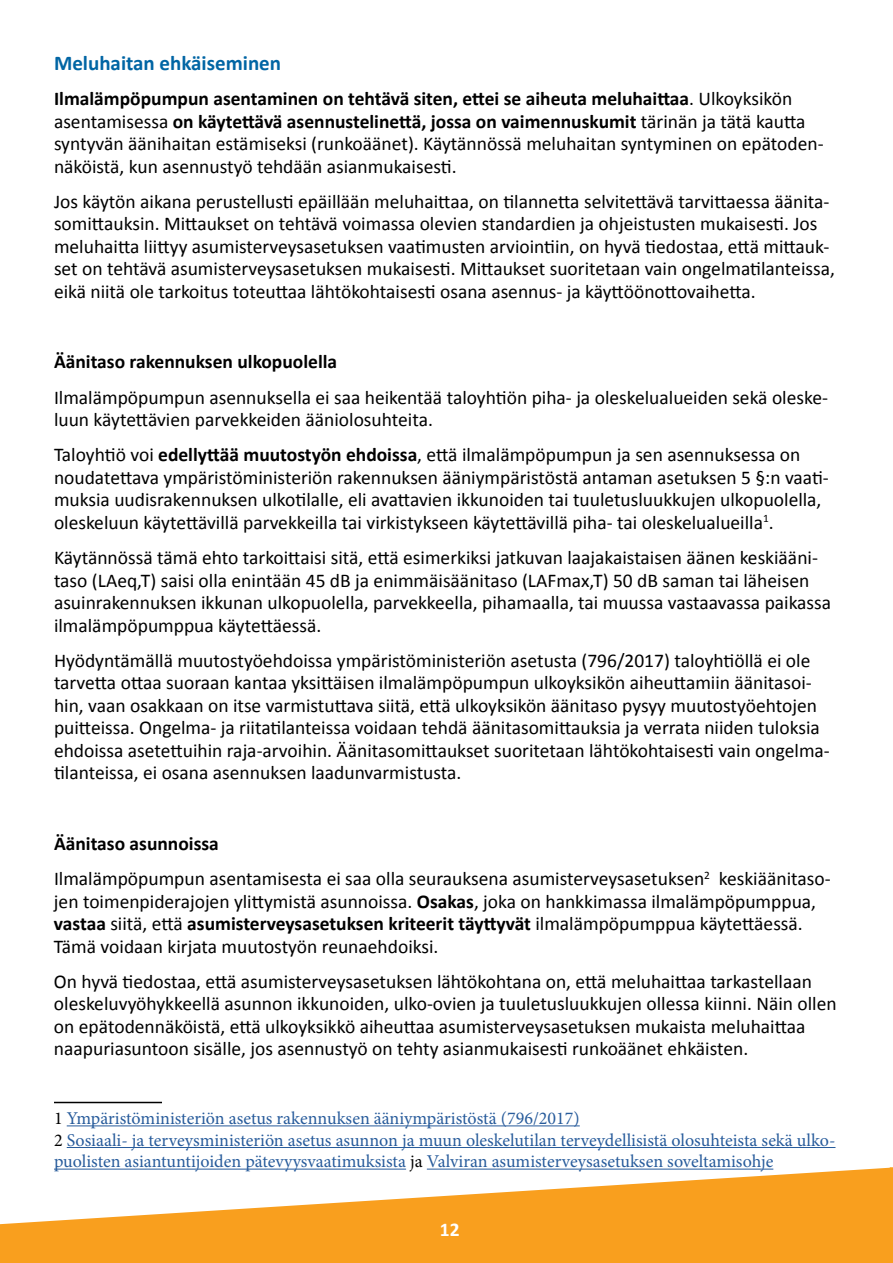
<style>
.page{position:relative;width:893px;height:1263px;background:#fff}
.page>*{position:absolute;margin:0;border:0;box-sizing:border-box;transform-origin:0 0}
.t1{font:700 21px "Calibri";color:#0065a4}
.t2{font:19.5px/22.5px "Calibri";color:#000}
.t3{font:700 19.5px "Calibri";color:#000}
.t4{font:700 19.5px "Calibri";color:#fff}
.t5{font:18px/21.6px "Minion Pro";color:#275b9b}
.s1{font-weight:700}
.s2{color:#000}
</style>
<div class="page">
<svg style="left:0;top:1167px;width:890px;height:96px;fill:#f99f1e"></svg>
<hr style="left:890px;top:1167px;width:3px;height:96px;background:#f99f1e">
<hr style="left:54px;top:1102px;width:108px;height:1px;background:#000">
<hr style="left:67px;top:1125px;width:513px;height:1px;background:#275b9b">
<hr style="left:67px;top:1147px;width:768px;height:1px;background:#275b9b">
<hr style="left:54px;top:1169px;width:352px;height:1px;background:#275b9b">
<hr style="left:427px;top:1169px;width:346px;height:1px;background:#275b9b">
<p class="t1" style="left:54px;top:49px;width:229px">Meluhaitan ehkäiseminen</p>
<p class="t2" style="left:54px;top:87px;width:771px"><span class="s1">Ilmalämpöpumpun asentaminen on tehtävä siten, ettei se aiheuta meluhaittaa</span>. Ulkoyksikön asentamisessa <span class="s1">on käytettävä asennustelinettä, jossa on vaimennuskumit</span> tärinän ja tätä kautta syntyvän äänihaitan estämiseksi (runkoäänet). Käytännössä meluhaitan syntyminen on epätoden&shy;näköistä, kun asennustyö tehdään asianmukaisesti.</p>
<p class="t2" style="left:54px;top:190px;width:782px">Jos käytön aikana perustellusti epäillään meluhaittaa, on tilannetta selvitettävä tarvittaessa äänita&shy;somittauksin. Mittaukset on tehtävä voimassa olevien standardien ja ohjeistusten mukaisesti. Jos meluhaitta liittyy asumisterveysasetuksen vaatimusten arviointiin, on hyvä tiedostaa, että mittauk&shy;set on tehtävä asumisterveysasetuksen mukaisesti. Mittaukset suoritetaan vain ongelmatilanteissa, eikä niitä ole tarkoitus toteuttaa lähtökohtaisesti osana asennus- ja käyttöönottovaihetta.</p>
<p class="t3" style="left:54px;top:349px;width:285px">Äänitaso rakennuksen ulkopuolella</p>
<p class="t2" style="left:54px;top:386px;width:775px">Ilmalämpöpumpun asennuksella ei saa heikentää taloyhtiön piha- ja oleskelualueiden sekä oleske&shy;luun käytettävien parvekkeiden ääniolosuhteita.</p>
<p class="t2" style="left:54px;top:444px;width:776px">Taloyhtiö voi <span class="s1">edellyttää muutostyön ehdoissa</span>, että ilmalämpöpumpun ja sen asennuksessa on noudatettava ympäristöministeriön rakennuksen ääniympäristöstä antaman asetuksen 5 §:n vaati&shy;muksia uudisrakennuksen ulkotilalle, eli avattavien ikkunoiden tai tuuletusluukkujen ulkopuolella, oleskeluun käytettävillä parvekkeilla tai virkistykseen käytettävillä piha- tai oleskelualueilla<sup>1</sup>.</p>
<p class="t2" style="left:54px;top:546px;width:779px">Käytännössä tämä ehto tarkoittaisi sitä, että esimerkiksi jatkuvan laajakaistaisen äänen keskiääni&shy;taso (LAeq,T) saisi olla enintään 45 dB ja enimmäisäänitaso (LAFmax,T) 50 dB saman tai läheisen asuinrakennuksen ikkunan ulkopuolella, parvekkeella, pihamaalla, tai muussa vastaavassa paikassa ilmalämpöpumppua käytettäessä.</p>
<p class="t2" style="left:54px;top:649px;width:777px">Hyödyntämällä muutostyöehdoissa ympäristöministeriön asetusta (796/2017) taloyhtiöllä ei ole tarvetta ottaa suoraan kantaa yksittäisen ilmalämpöpumpun ulkoyksikön aiheuttamiin äänitasoi&shy;hin, vaan osakkaan on itse varmistuttava siitä, että ulkoyksikön äänitaso pysyy muutostyöehtojen puitteissa. Ongelma- ja riitatilanteissa voidaan tehdä äänitasomittauksia ja verrata niiden tuloksia ehdoissa asetettuihin raja-arvoihin. Äänitasomittaukset suoritetaan lähtökohtaisesti vain ongelma&shy;tilanteissa, ei osana asennuksen laadunvarmistusta.</p>
<p class="t2" style="left:54px;top:826px;width:778px;line-height:35.2px"><span class="s1">Äänitaso asunnoissa<br></span>Ilmalämpöpumpun asentamisesta ei saa olla seurauksena asumisterveysasetuksen<sup>2</sup> keskiäänitaso-</p>
<p class="t2" style="left:54px;top:890px;width:764px">jen toimenpiderajojen ylittymistä asunnoissa. <span class="s1">Osakas</span>, joka on hankkimassa ilmalämpöpumppua, <span class="s1">vastaa</span> siitä, että <span class="s1">asumisterveysasetuksen kriteerit täyttyvät</span> ilmalämpöpumppua käytettäessä.<br>Tämä voidaan kirjata muutostyön reunaehdoiksi.</p>
<p class="t2" style="left:54px;top:970px;width:784px">On hyvä tiedostaa, että asumisterveysasetuksen lähtökohtana on, että meluhaittaa tarkastellaan oleskeluvyöhykkeellä asunnon ikkunoiden, ulko-ovien ja tuuletusluukkujen ollessa kiinni. Näin ollen on epätodennäköistä, että ulkoyksikkö aiheuttaa asumisterveysasetuksen mukaista meluhaittaa naapuriasuntoon sisälle, jos asennustyö on tehty asianmukaisesti runkoäänet ehkäisten.</p>
<p class="t5" style="left:54px;top:1108px;width:783px"><span class="s2">1</span> Ympäristöministeriön asetus rakennuksen ääniympäristöstä (796/2017)<br><span class="s2">2</span> Sosiaali- ja terveysministeriön asetus asunnon ja muun oleskelutilan terveydellisistä olosuhteista sekä ulko&shy;puolisten asiantuntijoiden pätevyysvaatimuksista <span class="s2">ja</span> Valviran asumisterveysasetuksen soveltamisohje</p>
<p class="t4" style="left:440px;top:1217px;width:21px">12</p>
</div>
